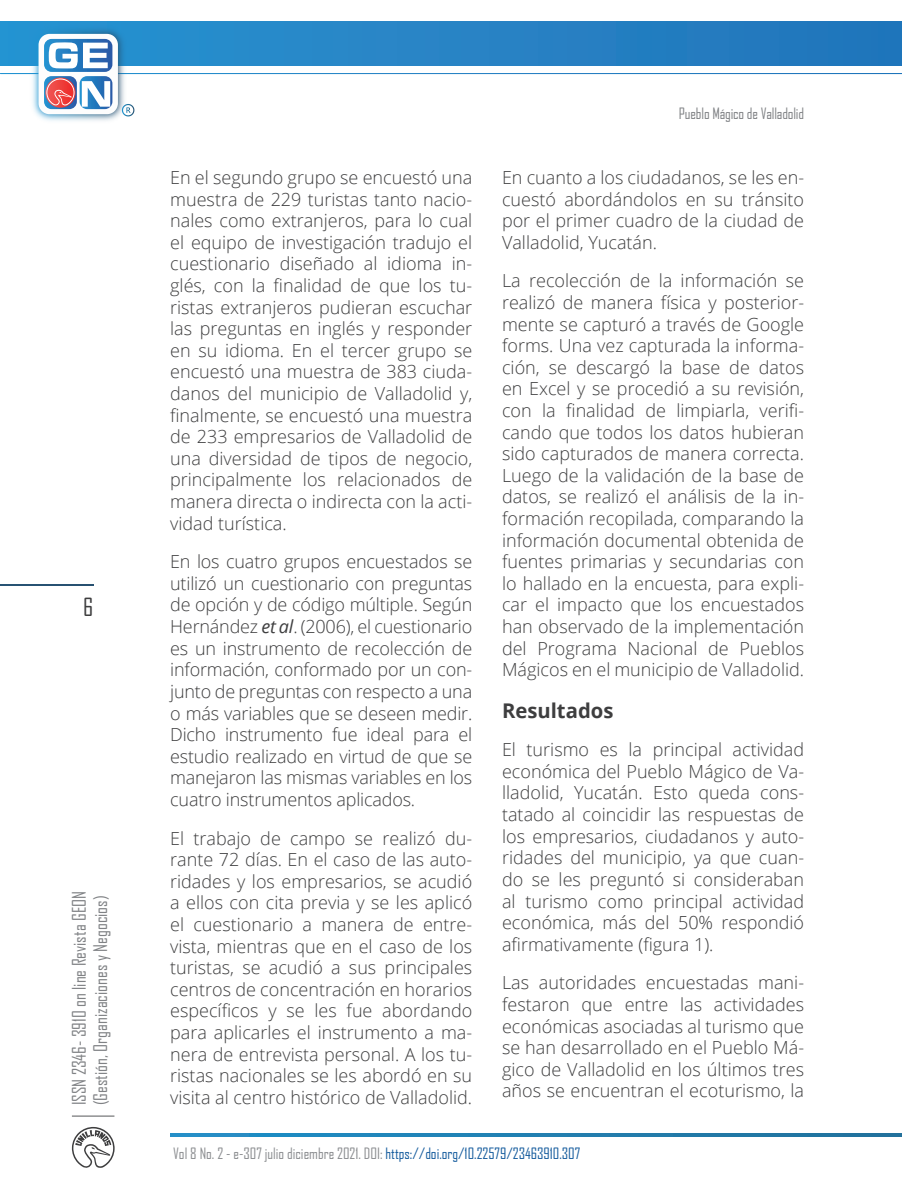
<style>
.page{position:relative;width:902px;height:1191px;background:#fff}
.page>*{position:absolute;margin:0;border:0;box-sizing:border-box;transform-origin:0 0}
.t1{font:24px "Agency FB";color:#3e3e3f}
.N1{font:700 20.25px "Open Sans";color:#3e3e3f}
.Cuerpo_de_Texto{font:300 18px/21.6px "Open Sans";color:#3e3e3f;text-align:justify}
.t2{font:18px/21.6px "Agency FB";color:#808285}
.t3{font:15px "Agency FB";color:#8b8d90}
.t4{font:15px "Agency FB";letter-spacing:-.01em;color:#808285}
.s1{font-weight:400;font-style:italic}
.s2{color:#175d9e}
</style>
<div class="page">
<div style="left:1px;top:22px;width:900px;height:43px;background:#2781c4"></div>
<img style="left:0;top:21px;width:173px;height:100px">
<div style="left:39px;top:34px;width:79px;height:80px;background:#fdfdfd;border-radius:11px"></div>
<svg style="left:44px;top:39px;width:68px;height:70px"></svg>
<hr style="left:72px;top:1115px;width:42px;height:1px;background:#57585a">
<svg style="left:72px;top:1126px;width:43px;height:42px"></svg>
<svg style="left:170px;top:1133px;width:731px;height:4px;background:#217fb1"></svg>
<hr style="left:0;top:584px;width:93px;height:1px;background:#275172">
<h1 class="t1" style="left:83px;top:592px;width:12px">6</h1>
<p class="t2" style="left:68px;top:1105px;width:216px;rotate:-90deg">ISSN 2346- 3910 on line Revista GEON (Gestión, Organizaciones y Negocios)</p>
<p class="Cuerpo_de_Texto" style="left:170px;top:166px;width:303px">En el segundo grupo se encuestó una muestra de 229 turistas tanto nacio&shy;nales como extranjeros, para lo cual el equipo de investigación tradujo el cuestionario diseñado al idioma in&shy;glés, con la finalidad de que los tu&shy;ristas extranjeros pudieran escuchar las preguntas en inglés y responder en su idioma. En el tercer grupo se encuestó una muestra de 383 ciuda&shy;danos del municipio de Valladolid y, finalmente, se encuestó una muestra de 233 empresarios de Valladolid de una diversidad de tipos de negocio, principalmente los relacionados de manera directa o indirecta con la acti&shy;vidad turística.</p>
<p class="Cuerpo_de_Texto" style="left:170px;top:550px;width:303px">En los cuatro grupos encuestados se utilizó un cuestionario con preguntas de opción y de código múltiple. Según Hernández <span class="s1">et al</span>. (2006), el cuestionario es un instrumento de recolección de información, conformado por un con&shy;junto de preguntas con respecto a una o más variables que se deseen medir.<br>Dicho instrumento fue ideal para el estudio realizado en virtud de que se manejaron las mismas variables en los cuatro instrumentos aplicados.</p>
<p class="Cuerpo_de_Texto" style="left:170px;top:826px;width:303px">El trabajo de campo se realizó du&shy;rante 72 días. En el caso de las auto&shy;ridades y los empresarios, se acudió a ellos con cita previa y se les aplicó el cuestionario a manera de entre&shy;vista, mientras que en el caso de los turistas, se acudió a sus principales centros de concentración en horarios específicos y se les fue abordando para aplicarles el instrumento a ma&shy;nera de entrevista personal. A los tu&shy;ristas nacionales se les abordó en su visita al centro histórico de Valladolid.</p>
<p class="t4" style="left:679px;top:105px;width:127px">Pueblo Mágico de Valladolid</p>
<p class="Cuerpo_de_Texto" style="left:502px;top:166px;width:303px">En cuanto a los ciudadanos, se les en&shy;cuestó abordándolos en su tránsito por el primer cuadro de la ciudad de Valladolid, Yucatán.</p>
<p class="Cuerpo_de_Texto" style="left:502px;top:269px;width:303px">La recolección de la información se realizó de manera física y posterior&shy;mente se capturó a través de Google forms. Una vez capturada la informa&shy;ción, se descargó la base de datos en Excel y se procedió a su revisión, con la finalidad de limpiarla, verifi&shy;cando que todos los datos hubieran sido capturados de manera correcta.<br>Luego de la validación de la base de datos, se realizó el análisis de la in&shy;formación recopilada, comparando la información documental obtenida de fuentes primarias y secundarias con lo hallado en la encuesta, para expli&shy;car el impacto que los encuestados han observado de la implementación del Programa Nacional de Pueblos Mágicos en el municipio de Valladolid.</p>
<p class="N1" style="left:502px;top:696px;width:113px">Resultados</p>
<p class="Cuerpo_de_Texto" style="left:502px;top:738px;width:303px">El turismo es la principal actividad económica del Pueblo Mágico de Va&shy;lladolid, Yucatán. Esto queda cons&shy;tatado al coincidir las respuestas de los empresarios, ciudadanos y auto&shy;ridades del municipio, ya que cuan&shy;do se les preguntó si consideraban al turismo como principal actividad económica, más del 50% respondió afirmativamente (figura 1).</p>
<p class="Cuerpo_de_Texto" style="left:502px;top:971px;width:303px">Las autoridades encuestadas mani&shy;festaron que entre las actividades económicas asociadas al turismo que se han desarrollado en el Pueblo Má&shy;gico de Valladolid en los últimos tres años se encuentran el ecoturismo, la</p>
<p class="t3" style="left:173px;top:1144px;width:408px">Vol 8 No. 2 - e-307 julio diciembre 2021. DOI: <span class="s2">https://doi.org/10.22579/23463910.307</span></p>
</div>
